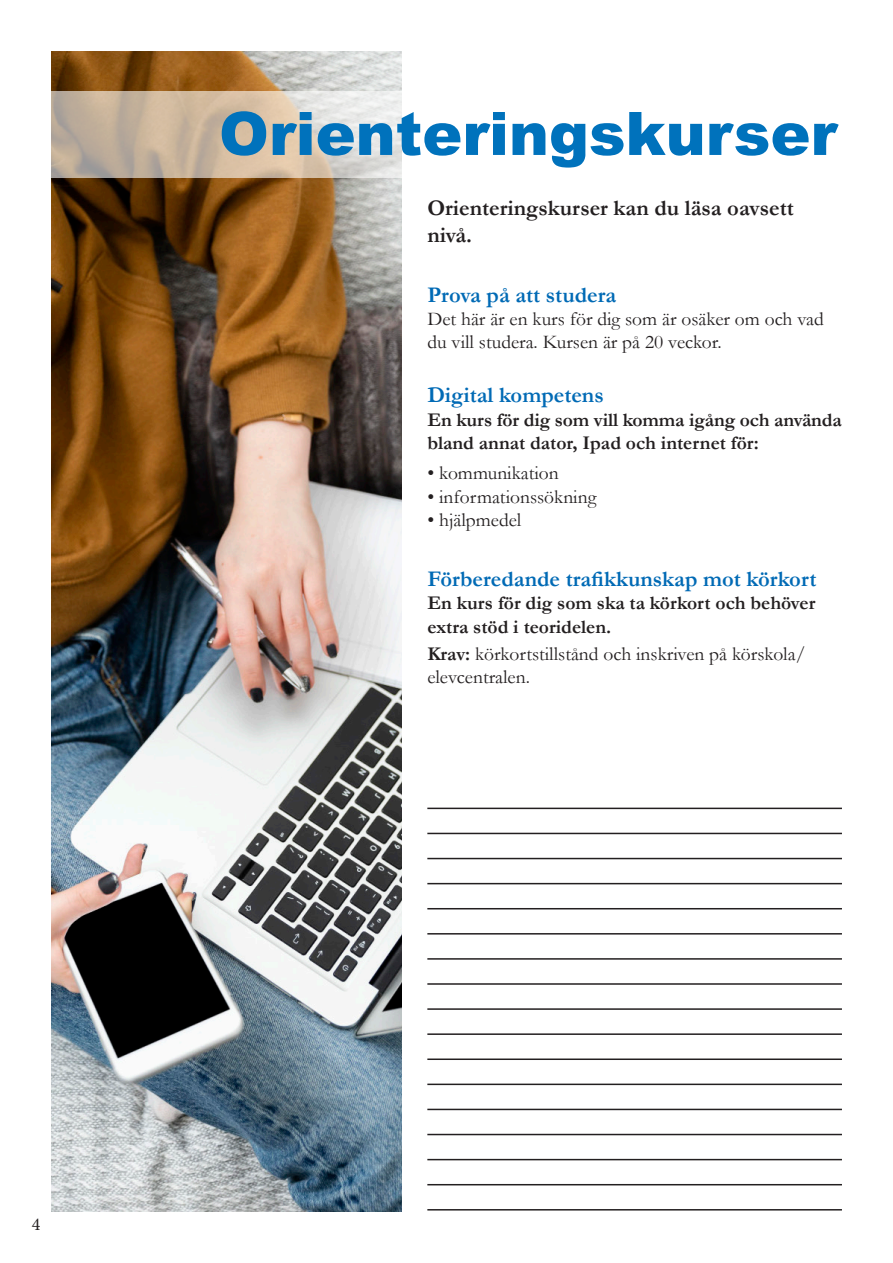
<style>
.page{position:relative;width:893px;height:1263px;background:#fff}
.page>*{position:absolute;margin:0;border:0;box-sizing:border-box;transform-origin:0 0}
.t1{font:900 60px "Arial";color:#0072bc}
.t2{font:700 22.5px "Garamond";color:#006ab5}
.t3{font:700 22.5px/27px "Garamond";color:#231f20}
.t4{font:19.5px/23.4px "Garamond";color:#231f20}
.t5{font:700 19.5px/23.4px "Garamond";color:#231f20}
.t6{font:18px "Minion Pro";color:#231f20}
.s1{font-weight:700}
</style>
<div class="page">
<img style="left:51px;top:51px;width:351px;height:1161px">
<svg style="left:51px;top:91px;width:351px;height:87px"></svg>
<hr style="left:427px;top:808px;width:415px;height:1px;background:#231f20">
<hr style="left:427px;top:833px;width:415px;height:1px;background:#231f20">
<hr style="left:427px;top:858px;width:415px;height:1px;background:#231f20">
<hr style="left:427px;top:883px;width:415px;height:1px;background:#231f20">
<hr style="left:427px;top:908px;width:415px;height:1px;background:#231f20">
<hr style="left:427px;top:933px;width:415px;height:1px;background:#231f20">
<hr style="left:427px;top:958px;width:415px;height:2px;background:#231f20">
<hr style="left:427px;top:983px;width:415px;height:2px;background:#231f20">
<hr style="left:427px;top:1008px;width:415px;height:2px;background:#231f20">
<hr style="left:427px;top:1033px;width:415px;height:2px;background:#231f20">
<hr style="left:427px;top:1058px;width:415px;height:2px;background:#231f20">
<hr style="left:427px;top:1083px;width:415px;height:2px;background:#231f20">
<hr style="left:427px;top:1109px;width:415px;height:1px;background:#231f20">
<hr style="left:427px;top:1134px;width:415px;height:1px;background:#231f20">
<hr style="left:427px;top:1159px;width:415px;height:1px;background:#231f20">
<hr style="left:427px;top:1184px;width:415px;height:1px;background:#231f20">
<hr style="left:427px;top:1209px;width:415px;height:1px;background:#231f20">
<p class="t1" style="left:219px;top:90px;width:620px">Orienteringskurser</p>
<p class="t3" style="left:427px;top:194px;width:368px">Orienteringskurser kan du läsa oavsett nivå.</p>
<p class="t2" style="left:427px;top:279px;width:190px">Prova på att studera</p>
<p class="t4" style="left:427px;top:307px;width:398px">Det här är en kurs för dig som är osäker om och vad du vill studera. Kursen är på 20 veckor.</p>
<p class="t2" style="left:427px;top:380px;width:178px">Digital kompetens</p>
<p class="t5" style="left:427px;top:408px;width:416px">En kurs för dig som vill komma igång och använda bland annat dator, Ipad och internet för:</p>
<p class="t4" style="left:427px;top:461px;width:133px">• kommunikation</p>
<p class="t4" style="left:427px;top:484px;width:171px">• informationssökning</p>
<p class="t4" style="left:427px;top:508px;width:96px">• hjälpmedel</p>
<p class="t2" style="left:427px;top:563px;width:391px">Förberedande trafikkunskap mot körkort</p>
<p class="t5" style="left:427px;top:592px;width:390px">En kurs för dig som ska ta körkort och behöver extra stöd i teoridelen.</p>
<p class="t4" style="left:427px;top:641px;width:380px"><span class="s1">Krav:</span> körkortstillstånd och inskriven på körskola/ elevcentralen.</p>
<p class="t6" style="left:32px;top:1212px;width:10px">4</p>
</div>
